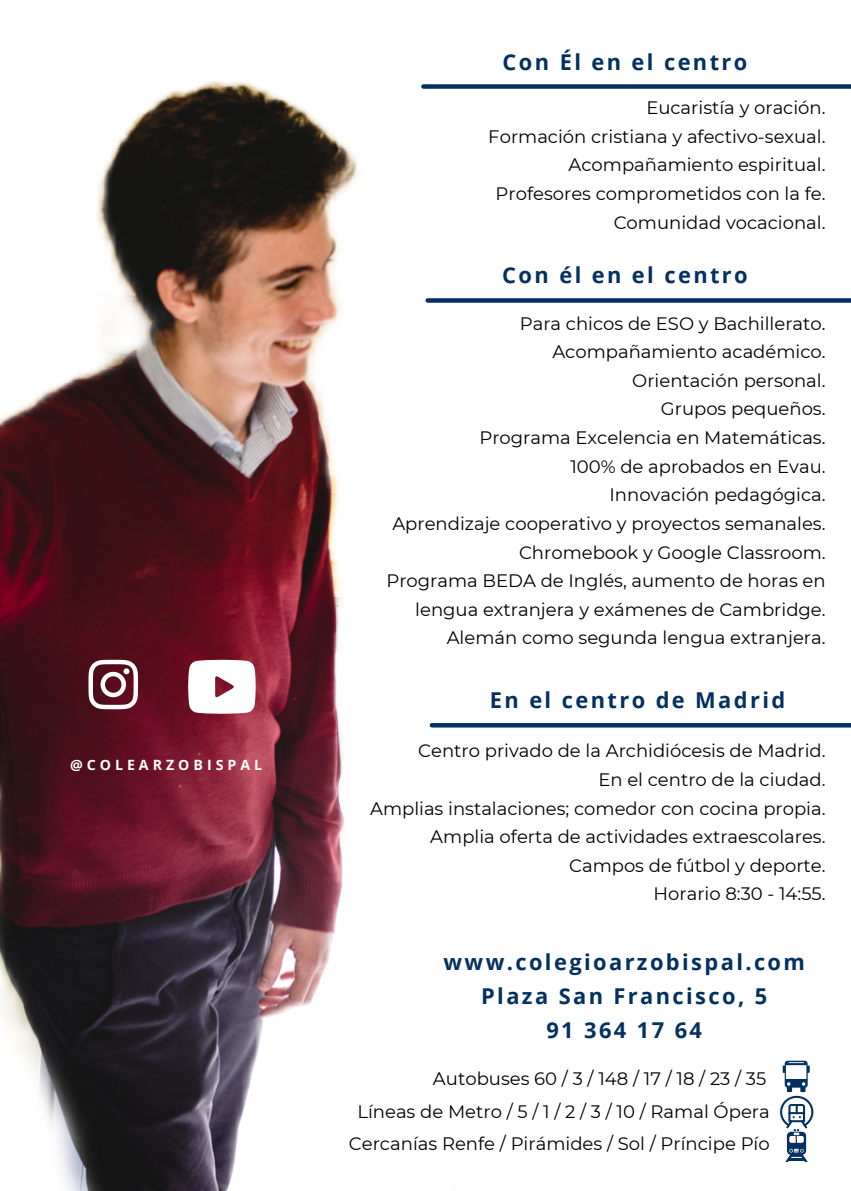
<style>
.page{position:relative;width:851px;height:1191px;background:#fff}
.page>*{position:absolute;margin:0;border:0;box-sizing:border-box;transform-origin:0 0}
.t1{font:700 21.8px/34px "Open Sans";letter-spacing:.11em;color:#043061;text-align:center}
.t2{font:18px/28.6px "Montserrat";color:#000;text-align:right}
.t3{font:700 14.2px "Open Sans";letter-spacing:.28em;color:#fff}
</style>
<div class="page">
<img style="left:0;top:80px;width:814px;height:1110px">
<div style="left:423px;top:84px;width:427px;height:5px;background:#043061"></div>
<div style="left:427px;top:298px;width:423px;height:5px;background:#043061"></div>
<svg style="left:88px;top:660px;width:50px;height:49px"></svg>
<svg style="left:188px;top:660px;width:67px;height:54px"></svg>
<div style="left:431px;top:723px;width:419px;height:5px;background:#043061"></div>
<svg style="left:779px;top:1061px;width:34px;height:101px"></svg>
<p class="t3" style="left:70px;top:755px;width:193px">@COLEARZOBISPAL</p>
<p class="t1" style="left:502px;top:44px;width:246px">Con Él en el centro</p>
<p class="t2" style="left:488px;top:93px;width:338px">Eucaristía y oración.<br>Formación cristiana y afectivo-sexual.<br>Acompañamiento espiritual.<br>Profesores comprometidos con la fe.<br>Comunidad vocacional.</p>
<p class="t1" style="left:502px;top:257px;width:247px">Con él en el centro</p>
<p class="t2" style="left:386px;top:309px;width:440px">Para chicos de ESO y Bachillerato.<br>Acompañamiento académico.<br>Orientación personal.<br>Grupos pequeños.<br>Programa Excelencia en Matemáticas.<br>100% de aprobados en Evau.<br>Innovación pedagógica.<br>Aprendizaje cooperativo y proyectos semanales.<br>Chromebook y Google Classroom.<br>Programa BEDA de Inglés, aumento de horas en lengua extranjera y exámenes de Cambridge.<br>Alemán como segunda lengua extranjera.</p>
<p class="t1" style="left:489px;top:682px;width:297px">En el centro de Madrid</p>
<p class="t2" style="left:370px;top:737px;width:457px">Centro privado de la Archidiócesis de Madrid.<br>En el centro de la ciudad.<br>Amplias instalaciones; comedor con cocina propia.<br>Amplia oferta de actividades extraescolares.<br>Campos de fútbol y deporte.<br>Horario 8:30 - 14:55.</p>
<p class="t1" style="left:443px;top:945px;width:363px">www.colegioarzobispal.com<br>Plaza San Francisco, 5<br>91 364 17 64</p>
<p class="t2" style="left:349px;top:1063px;width:422px;line-height:32.2px">Autobuses 60 / 3 / 148 / 17 / 18 / 23 / 35<br>Líneas de Metro / 5 / 1 / 2 / 3 / 10 / Ramal Ópera<br>Cercanías Renfe / Pirámides / Sol / Príncipe Pío</p>
</div>
